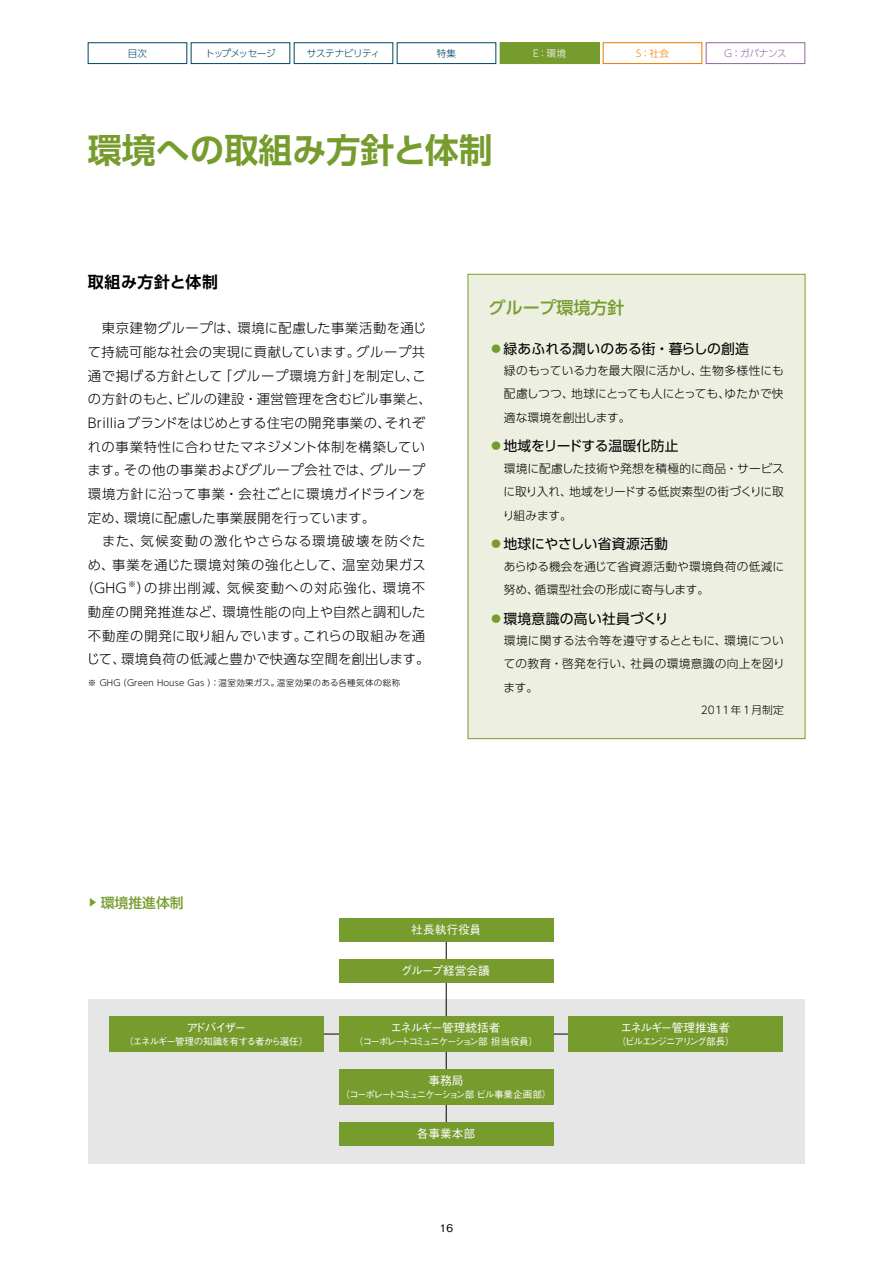
<style>
.page{position:relative;width:893px;height:1263px;background:#fff}
.page>*{position:absolute;margin:0;border:0;box-sizing:border-box;transform-origin:0 0}
.t1{font:700 34.05px "UD Shin Go Pro De";color:#779c2e}
.t2{font:500 16.95px "UD Shin Go Pro";color:#779c2e}
.t3{font:700 15.9px "UD Shin Go Pro De";letter-spacing:.04em;color:#000}
.t4{font:13.8px "UD Shin Go Pro";letter-spacing:.02em;color:#000}
.t5{font:13.8px "UD Shin Go Pro";letter-spacing:-.015em;color:#000}
.t6{font:500 13.8px "UD Shin Go Pro";color:#779c2e}
.t7{font:300 13.35px/23.7px "UD Shin Go Pro";letter-spacing:.035em;color:#000}
.t8{font:300 13.35px "UD Shin Go Pro";letter-spacing:.06em;color:#000}
.t9{font:300 13.35px "UD Shin Go Pro";letter-spacing:.055em;color:#000}
.t10{font:300 13.35px "UD Shin Go Pro";letter-spacing:.065em;color:#000}
.t11{font:300 13.35px "UD Shin Go Pro";letter-spacing:.075em;color:#000}
.t12{font:300 13.35px "UD Shin Go Pro";letter-spacing:.01em;color:#000}
.t13{font:300 11.7px/23.4px "UD Shin Go Pro";letter-spacing:.01em;color:#000;text-align:justify}
.t14{font:500 11.7px "Gothic BBB Pro";color:#fff}
.t15{font:500 11.7px "Gothic BBB Pro";letter-spacing:-.075em;color:#fff}
.t16{font:300 10.65px "UD Shin Go Pro";letter-spacing:.02em;color:#000}
.t17{font:500 10.65px "Gothic BBB Pro";color:#000}
.t18{font:500 9.6px "Gothic BBB Pro";letter-spacing:-.125em;color:#fff}
.t19{font:500 9.6px "Gothic BBB Pro";letter-spacing:-.165em;color:#fff}
.t20{font:300 9.6px "UD Shin Go Pro";letter-spacing:-.045em;color:#004567}
.t21{font:300 9.6px "UD Shin Go Pro";letter-spacing:-.065em;color:#004567}
.t22{font:300 9.6px "UD Shin Go Pro";letter-spacing:-.035em;color:#91679f}
.t23{font:300 9.6px "UD Shin Go Pro";color:#fff}
.t24{font:300 9.6px "UD Shin Go Pro";color:#ee7800}
.t25{font:300 8.55px "UD Shin Go Pro";letter-spacing:.02em;color:#000}
.t26{font:300 7.8px "UD Shin Go Pro";color:#000}
.s1{font-family:"Shin Go Pro"}
.s2{font-family:"Gothic BBB Pro";font-weight:500;font-size:14.1px;color:#779c2e}
.s3{font-size:9.6px}
</style>
<div class="page">
<div style="left:88px;top:999px;width:716px;height:164px;background:#e6e6e6"></div>
<div style="left:468px;top:274px;width:337px;height:465px;background:#edf0e0;border:1px solid #779c2e"></div>
<hr style="left:446px;top:925px;width:1px;height:209px;background:#000">
<hr style="left:216px;top:1034px;width:460px;height:1px;background:#000">
<div style="left:339px;top:918px;width:214px;height:23px;background:#779c2e"></div>
<div style="left:339px;top:959px;width:214px;height:23px;background:#779c2e"></div>
<div style="left:339px;top:1122px;width:214px;height:23px;background:#779c2e"></div>
<div style="left:339px;top:1016px;width:214px;height:35px;background:#779c2e"></div>
<div style="left:339px;top:1069px;width:214px;height:35px;background:#779c2e"></div>
<div style="left:109px;top:1016px;width:215px;height:35px;background:#779c2e"></div>
<div style="left:568px;top:1016px;width:215px;height:35px;background:#779c2e"></div>
<div style="left:88px;top:43px;width:99px;height:21px;border:1px solid #004567"></div>
<div style="left:294px;top:43px;width:99px;height:21px;border:1px solid #004567"></div>
<div style="left:706px;top:43px;width:99px;height:21px;border:1px solid #91679f"></div>
<div style="left:191px;top:43px;width:99px;height:21px;border:1px solid #004567"></div>
<div style="left:603px;top:43px;width:99px;height:21px;border:1px solid #ee7800"></div>
<div style="left:397px;top:43px;width:99px;height:21px;border:1px solid #004567"></div>
<div style="left:500px;top:43px;width:99px;height:21px;background:#779c2e"></div>
<p class="t20" style="left:128px;top:45px;width:21px">目次</p>
<p class="t21" style="left:205px;top:45px;width:72px">トップメッセージ</p>
<p class="t20" style="left:307px;top:45px;width:75px">サステナビリティ</p>
<p class="t20" style="left:437px;top:45px;width:21px">特集</p>
<p class="t23" style="left:533px;top:45px;width:34px">E：環境</p>
<p class="t24" style="left:636px;top:45px;width:34px">S：社会</p>
<p class="t22" style="left:724px;top:45px;width:64px">G：ガバナンス</p>
<h1 class="t1" style="left:88px;top:122px;width:406px">環境への取組み方針と体制</h1>
<p class="t3" style="left:88px;top:269px;width:132px">取組み方針と体制</p>
<p class="t7" style="left:88px;top:316px;width:340px">　東京建物グループは、環境に配慮した事業活動を通じ</p>
<p class="t7" style="left:88px;top:340px;width:339px">て持続可能な社会の実現に貢献しています。グループ共</p>
<p class="t8" style="left:88px;top:365px;width:340px">通で掲げる方針として「グループ環境方針」を制定し、こ</p>
<p class="t7" style="left:88px;top:387px;width:345px">の方針のもと、ビルの建設・運営管理を含むビル事業と、</p>
<p class="t7" style="left:88px;top:410px;width:339px">Bri<span class="s1">ll</span>iaブランドをはじめとする住宅の開発事業の、それぞ</p>
<p class="t7" style="left:88px;top:434px;width:339px">れの事業特性に合わせたマネジメント体制を構築してい</p>
<p class="t9" style="left:87px;top:459px;width:339px">ます。その他の事業およびグループ会社では、グループ</p>
<p class="t7" style="left:88px;top:481px;width:339px">環境方針に沿って事業・会社ごとに環境ガイドラインを</p>
<p class="t12" style="left:88px;top:507px;width:289px">定め、環境に配慮した事業展開を行っています。</p>
<p class="t11" style="left:88px;top:530px;width:339px">　また、気候変動の激化やさらなる環境破壊を防ぐた</p>
<p class="t10" style="left:88px;top:554px;width:340px">め、事業を通じた環境対策の強化として、温室効果ガス</p>
<p class="t7" style="left:81px;top:576px;width:47px">（GHG</p>
<p class="t26" style="left:128px;top:578px;width:9px">※</p>
<p class="t7" style="left:86px;top:576px;width:345px;text-indent:50px">）の排出削減、気候変動への対応強化、環境不動産の開発推進など、環境性能の向上や自然と調和した不動産の開発に取り組んでいます。これらの取組みを通じて、環境負荷の低減と豊かで快適な空間を創出します。</p>
<p class="t25" style="left:88px;top:676px;width:314px">※ GHG（Green House Gas ）：温室効果ガス。温室効果のある各種気体の総称</p>
<p class="t2" style="left:489px;top:293px;width:137px">グループ環境方針</p>
<p class="t4" style="left:489px;top:337px;width:262px"><span class="s2">◯</span>緑あふれる潤いのある街・暮らしの創造</p>
<p class="t13" style="left:504px;top:358px;width:281px">緑のもっている力を最大限に活かし、生物多様性にも配慮しつつ、地球にとっても人にとっても、ゆたかで快適な環境を創出します。</p>
<p class="t5" style="left:489px;top:435px;width:191px"><span class="s2">◯</span>地域をリードする温暖化防止</p>
<p class="t13" style="left:503px;top:456px;width:283px">環境に配慮した技術や発想を積極的に商品・サービスに取り入れ、地域をリードする低炭素型の街づくりに取り組みます。</p>
<p class="t4" style="left:489px;top:533px;width:181px"><span class="s2">◯</span>地球にやさしい省資源活動</p>
<p class="t13" style="left:504px;top:554px;width:282px">あらゆる機会を通じて省資源活動や環境負荷の低減に努め、循環型社会の形成に寄与します。</p>
<p class="t4" style="left:489px;top:607px;width:181px"><span class="s2">◯</span>環境意識の高い社員づくり</p>
<p class="t13" style="left:503px;top:628px;width:283px">環境に関する法令等を遵守するとともに、環境についての教育・啓発を行い、社員の環境意識の向上を図ります。</p>
<p class="t16" style="left:701px;top:702px;width:84px">2011年1月制定</p>
<p class="t6" style="left:88px;top:891px;width:97px"><span class="s3">▶</span> 環境推進体制</p>
<p class="t14" style="left:186px;top:1018px;width:62px">アドバイザー</p>
<p class="t18" style="left:124px;top:1034px;width:186px">（エネルギー管理の知識を有する者から選任）</p>
<p class="t14" style="left:411px;top:920px;width:71px">社長執行役員</p>
<p class="t14" style="left:401px;top:961px;width:90px">グループ経営会議</p>
<p class="t15" style="left:391px;top:1018px;width:111px">エネルギー管理統括者</p>
<p class="t19" style="left:354px;top:1034px;width:186px">（コーポレートコミュニケーション部 担当役員）</p>
<p class="t14" style="left:428px;top:1071px;width:37px">事務局</p>
<p class="t18" style="left:341px;top:1086px;width:212px">（コーポレートコミュニケーション部 ビル事業企画部）</p>
<p class="t14" style="left:417px;top:1124px;width:60px">各事業本部</p>
<p class="t17" style="left:440px;top:1219px;width:15px">16</p>
<p class="t15" style="left:620px;top:1018px;width:111px">エネルギー管理推進者</p>
<p class="t18" style="left:617px;top:1034px;width:120px">（ビルエンジニアリング部長）</p>
</div>
